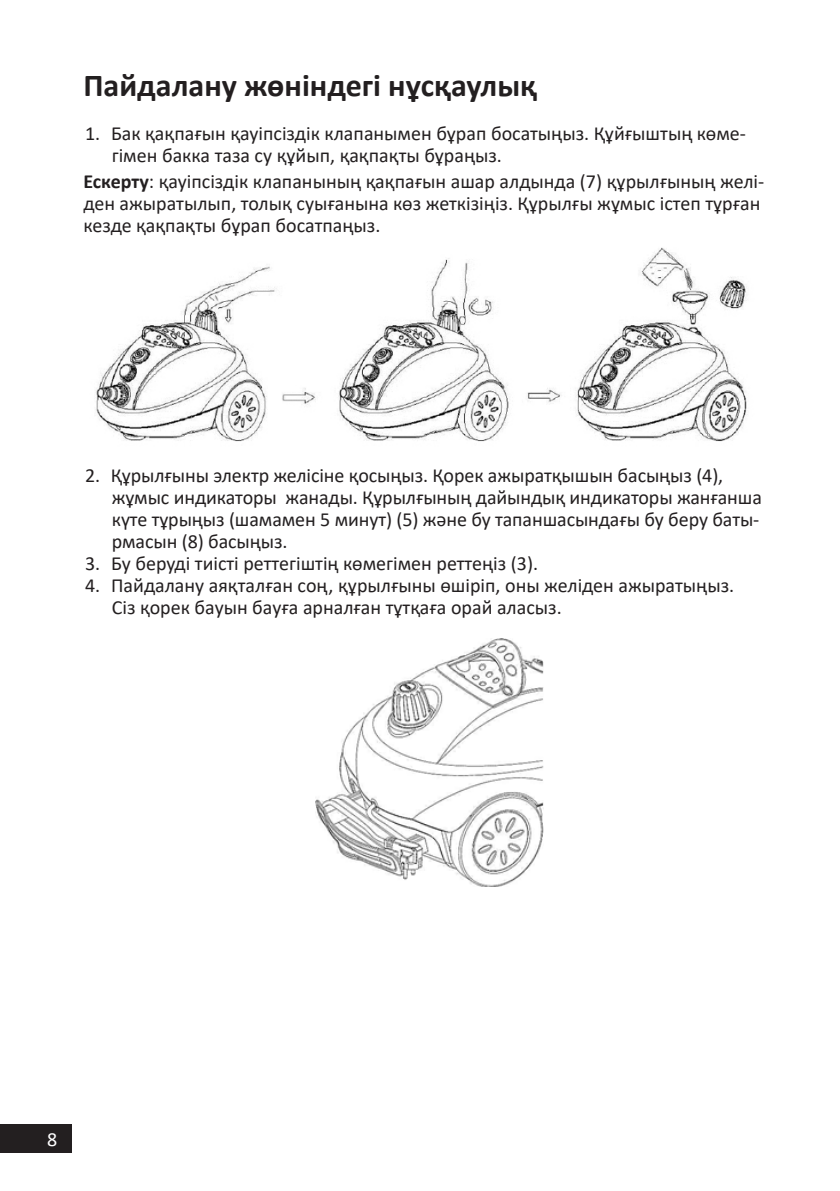
<style>
.page{position:relative;width:840px;height:1191px;background:#fff}
.page>*{position:absolute;margin:0;border:0;box-sizing:border-box;transform-origin:0 0}
.Заголовок_16{font:700 32px "Calibri";color:#231f20}
.t1{font:20px/22px "Calibri";color:#231f20}
.t2{font:20px "Calibri";color:#fff}
.s1{font-weight:700}
</style>
<div class="page">
<div style="left:0;top:1124px;width:72px;height:28px;background:#231f20"></div>
<img style="left:96px;top:247px;width:652px;height:195px">
<img style="left:316px;top:638px;width:227px;height:248px">
<p class="Заголовок_16" style="left:83px;top:63px;width:455px">Пайдалану жөніндегі нұсқаулық</p>
<p class="t1" style="left:112px;top:122px;width:635px;text-indent:-27px">1. Бак қақпағын қауіпсіздік клапанымен бұрап босатыңыз. Құйғыштың көме&shy;гімен бакка таза су құйып, қақпақты бұраңыз.</p>
<p class="t1" style="left:83px;top:170px;width:682px"><span class="s1">Ескерту</span>: қауіпсіздік клапанының қақпағын ашар алдында (7) құрылғының желі&shy;ден ажыратылып, толық суығанына көз жеткізіңіз. Құрылғы жұмыс істеп тұрған кезде қақпақты бұрап босатпаңыз.</p>
<p class="t1" style="left:112px;top:464px;width:651px;text-indent:-27px">2. Құрылғыны электр желісіне қосыңыз. Қорек ажыратқышын басыңыз (4), жұмыс индикаторы жанады. Құрылғының дайындық индикаторы жанғанша күте тұрыңыз (шамамен 5 минут) (5) және бу тапаншасындағы бу беру баты&shy;рмасын (8) басыңыз.</p>
<p class="t1" style="left:85px;top:552px;width:454px">3. Бу беруді тиісті реттегіштің көмегімен реттеңіз (3).</p>
<p class="t1" style="left:112px;top:574px;width:623px;text-indent:-27px">4. Пайдалану аяқталған соң, құрылғыны өшіріп, оны желіден ажыратыңыз.<br>Сіз қорек бауын бауға арналған тұтқаға орай аласыз.</p>
<p class="t2" style="left:47px;top:1125px;width:12px">8</p>
</div>
